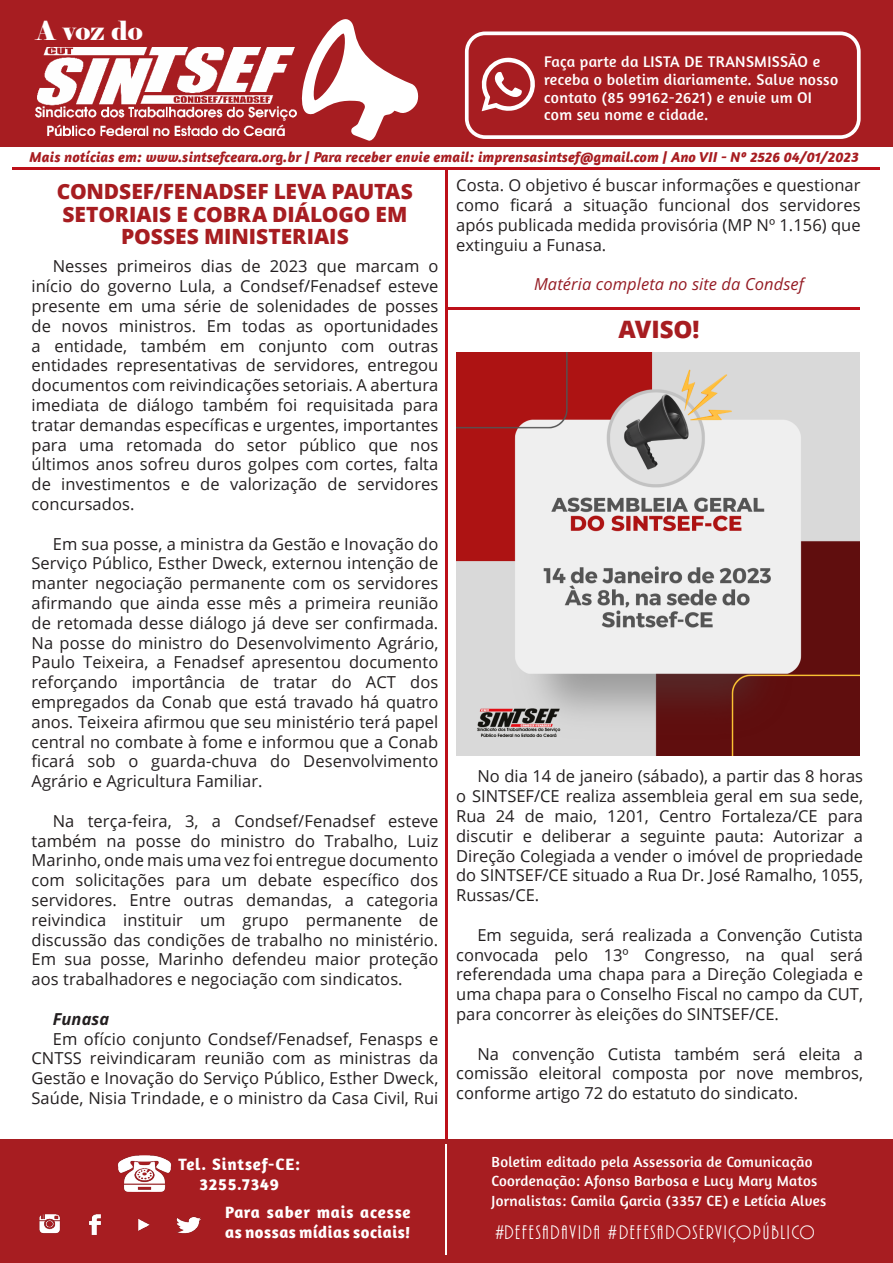
<style>
.page{position:relative;width:893px;height:1263px;background:#fff}
.page>*{position:absolute;margin:0;border:0;box-sizing:border-box;transform-origin:0 0}
.t1{font:26.25px "Elephant";color:#fff}
.t2{font:800 24px "Open Sans";letter-spacing:-.005em;color:#a71d21}
.t3{font:800 21px/22.5px "Open Sans";color:#a71d21;text-align:center}
.t4{font:20.25px "ARBONNIE";letter-spacing:.09em;color:#fff}
.t5{font:700 16.8px/20.1px "Amaranth";letter-spacing:.03em;color:#fff}
.t6{font:700 16.8px "Amaranth";letter-spacing:.05em;color:#fff}
.t7{font:16.5px/19.8px "Open Sans";letter-spacing:.005em;color:#231f20;text-align:justify}
.t8{font:italic 16.5px "Open Sans";letter-spacing:.005em;color:#951c24}
.t9{font:italic 16.5px "Open Sans";letter-spacing:.005em;color:#231f20}
.t10{font:15.75px/17.9px "Amaranth";letter-spacing:.02em;color:#fff}
.t11{font:15px "Amaranth";letter-spacing:.02em;color:#fff}
.t12{font:italic 700 14.7px "Amaranth";letter-spacing:.01em;color:#a71d21}
</style>
<div class="page">
<div style="left:0;top:0;width:893px;height:146px;background:#a71d21"></div>
<svg style="left:301px;top:19px;width:118px;height:122px"></svg>
<div style="left:0;top:1139px;width:893px;height:124px;background:#a71d21"></div>
<img style="left:36px;top:47px;width:260px;height:89px">
<hr style="left:12px;top:167px;width:867px;height:2px;background:#bd1019">
<hr style="left:445px;top:307px;width:414px;height:2px;background:#bd1019">
<hr style="left:445px;top:1144px;width:2px;height:111px;background:#fff">
<img style="left:39px;top:1214px;width:162px;height:21px">
<div style="left:465px;top:32px;width:396px;height:107px;border:4px solid #fff;border-radius:18px"></div>
<svg style="left:481px;top:58px;width:54px;height:53px"></svg>
<hr style="left:445px;top:167px;width:2px;height:972px;background:#bd1019">
<img style="left:118px;top:1155px;width:54px;height:37px">
<img style="left:456px;top:352px;width:403px;height:403px">
<p class="t1" style="left:36px;top:15px;width:108px">A voz do</p>
<p class="t10" style="left:544px;top:52px;width:295px">Faça parte da LISTA DE TRANSMISSÃO e receba o boletim diariamente. Salve nosso contato (85 99162-2621) e envie um OI com seu nome e cidade.</p>
<p class="t12" style="left:29px;top:148px;width:831px">Mais notícias em: www.sintsefceara.org.br | Para receber envie email: imprensasintsef@gmail.com | Ano VII - Nº 2526 04/01/2023</p>
<p class="t3" style="left:57px;top:179px;width:358px">CONDSEF/FENADSEF LEVA PAUTAS<br>SETORIAIS E COBRA DIÁLOGO EM<br>POSSES MINISTERIAIS</p>
<p class="t7" style="left:32px;top:256px;width:408px;text-indent:21px">Nesses primeiros dias de 2023 que marcam o início do governo Lula, a Condsef/Fenadsef esteve presente em uma série de solenidades de posses de novos ministros. Em todas as oportunidades a entidade, também em conjunto com outras entidades representativas de servidores, entregou documentos com reivindicações setoriais. A abertura imediata de diálogo também foi requisitada para tratar demandas específicas e urgentes, importantes para uma retomada do setor público que nos últimos anos sofreu duros golpes com cortes, falta de investimentos e de valorização de servidores concursados.</p>
<p class="t7" style="left:32px;top:533px;width:408px;text-indent:21px">Em sua posse, a ministra da Gestão e Inovação do Serviço Público, Esther Dweck, externou intenção de manter negociação permanente com os servidores afirmando que ainda esse mês a primeira reunião de retomada desse diálogo já deve ser confirmada.<br>Na posse do ministro do Desenvolvimento Agrário, Paulo Teixeira, a Fenadsef apresentou documento reforçando importância de tratar do ACT dos empregados da Conab que está travado há quatro anos. Teixeira afirmou que seu ministério terá papel central no combate à fome e informou que a Conab ficará sob o guarda-chuva do Desenvolvimento Agrário e Agricultura Familiar.</p>
<p class="t7" style="left:32px;top:810px;width:408px;text-indent:21px">Na terça-feira, 3, a Condsef/Fenadsef esteve também na posse do ministro do Trabalho, Luiz Marinho, onde mais uma vez foi entregue documento com solicitações para um debate específico dos servidores. Entre outras demandas, a categoria reivindica instituir um grupo permanente de discussão das condições de trabalho no ministério.<br>Em sua posse, Marinho defendeu maior proteção aos trabalhadores e negociação com sindicatos.</p>
<p class="t9" style="left:53px;top:1007px;width:58px">Funasa</p>
<p class="t7" style="left:32px;top:1028px;width:408px;text-indent:21px">Em ofício conjunto Condsef/Fenadsef, Fenasps e CNTSS reivindicaram reunião com as ministras da Gestão e Inovação do Serviço Público, Esther Dweck, Saúde, Nisia Trindade, e o ministro da Casa Civil, Rui</p>
<p class="t7" style="left:456px;top:175px;width:406px">Costa. O objetivo é buscar informações e questionar como ficará a situação funcional dos servidores após publicada medida provisória (MP Nº 1.156) que extinguiu a Funasa.</p>
<p class="t8" style="left:534px;top:273px;width:271px">Matéria completa no site da Condsef</p>
<p class="t2" style="left:618px;top:311px;width:83px">AVISO!</p>
<p class="t7" style="left:456px;top:766px;width:408px;text-indent:21px">No dia 14 de janeiro (sábado), a partir das 8 horas o SINTSEF/CE realiza assembleia geral em sua sede, Rua 24 de maio, 1201, Centro Fortaleza/CE para discutir e deliberar a seguinte pauta: Autorizar a Direção Colegiada a vender o imóvel de propriedade do SINTSEF/CE situado a Rua Dr. José Ramalho, 1055, Russas/CE.</p>
<p class="t7" style="left:456px;top:924px;width:408px;text-indent:21px">Em seguida, será realizada a Convenção Cutista convocada pelo 13º Congresso, na qual será referendada uma chapa para a Direção Colegiada e uma chapa para o Conselho Fiscal no campo da CUT, para concorrer às eleições do SINTSEF/CE.</p>
<p class="t7" style="left:456px;top:1043px;width:408px;text-indent:21px">Na convenção Cutista também será eleita a comissão eleitoral composta por nove membros, conforme artigo 72 do estatuto do sindicato.</p>
<p class="t6" style="left:178px;top:1153px;width:123px">Tel. Sintsef-CE:</p>
<p class="t6" style="left:199px;top:1174px;width:81px">3255.7349</p>
<p class="t5" style="left:225px;top:1201px;width:187px">Para saber mais acesse as nossas mídias sociais!</p>
<p class="t11" style="left:492px;top:1153px;width:323px">Boletim editado pela Assessoria de Comunicação</p>
<p class="t11" style="left:492px;top:1172px;width:327px">Coordenação: Afonso Barbosa e Lucy Mary Matos</p>
<p class="t11" style="left:492px;top:1192px;width:336px">Jornalistas: Camila Garcia (3357 CE) e Letícia Alves</p>
<p class="t4" style="left:495px;top:1222px;width:321px">#DEFESADAVIDA #DEFESADOSERVIÇOPÚBLICO</p>
</div>
